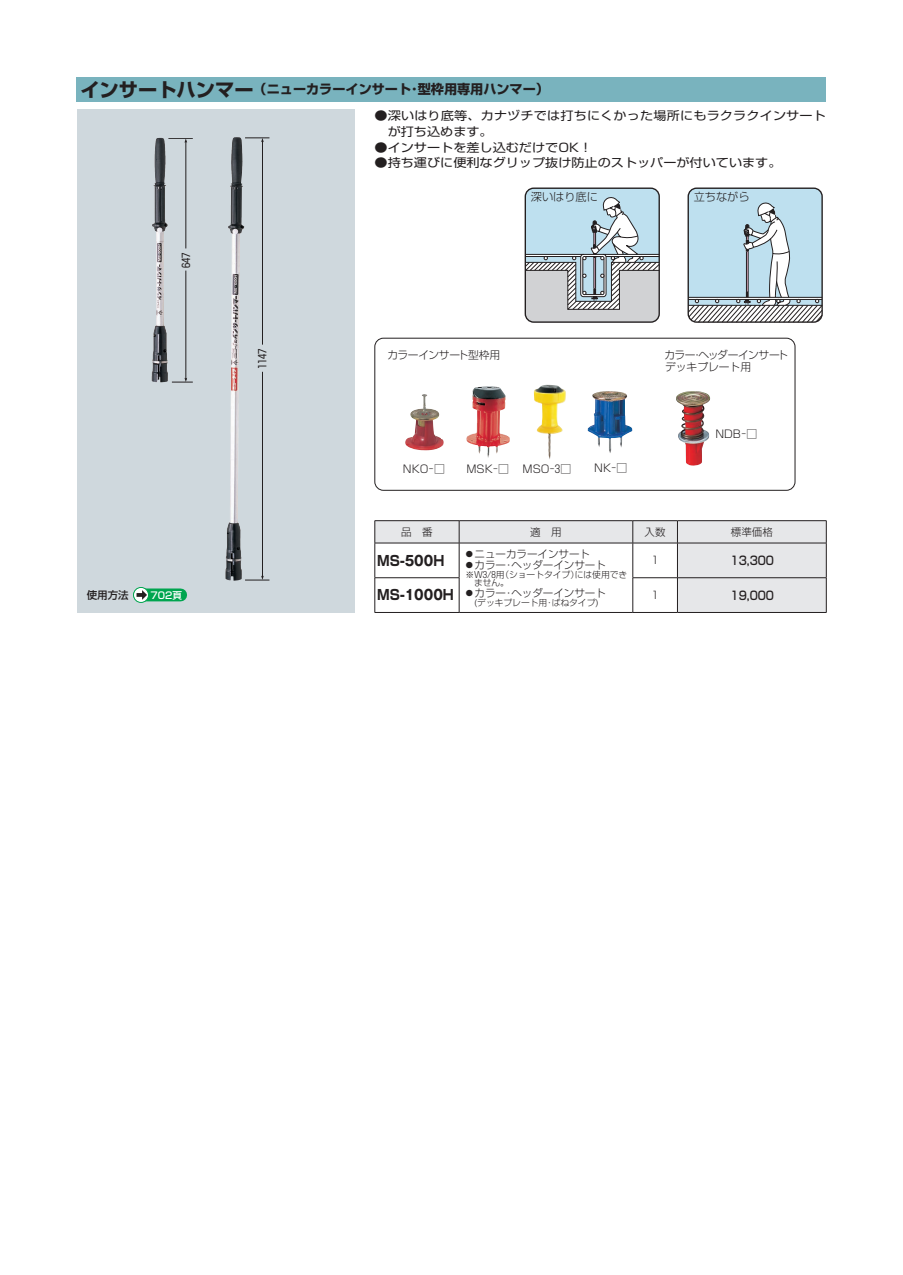
<style>
.page{position:relative;width:903px;height:1275px;background:#fff}
.page>*{position:absolute;margin:0;border:0;box-sizing:border-box;transform-origin:0 0}
.t1{font:700 14px "Shin Go Pro";color:#231f20;scale:.9 1}
.t2{font:700 13.12px "Shin Go Pro";color:#231f20}
.t3{font:11.9px/15.8px "Shin Go Pro";color:#231f20;scale:1.11 1}
.t4{font:500 11.9px "Shin Go Pro";color:#231f20;scale:.9 1}
.t5{font:11.2px "Shin Go Pro Light 90 msp RKSJ H";color:#231f20}
.t6{font:10.67px "Shin Go Pro Light 90 msp RKSJ H";color:#231f20}
.t7{font:10.67px "Shin Go Pro Light 90 msp RKSJ H";letter-spacing:-.055em;color:#231f20}
.t8{font:10.67px "Shin Go Pro Light 90 msp RKSJ H";letter-spacing:-.04em;color:#231f20}
.t9{font:300 10.5px/10.5px "Shin Go Pro";color:#231f20}
.t10{font:10.5px "Shin Go Pro Regular 90 msp RKSJ H";color:#231f20}
.t11{font:500 10.5px "Shin Go Pro";color:#231f20}
.t12{font:500 9.62px "Shin Go Pro";color:#fff}
.t13{font:300 8.75px/8.8px "Shin Go Pro";color:#231f20}
.s1{font-size:19.25px}
.s2{font-family:"Gothic MB101 Pro"}
</style>
<div class="page">
<div style="left:77px;top:109px;width:278px;height:504px;background:#cfd8dd"></div>
<div style="left:77px;top:77px;width:749px;height:25px;background:#79b3be"></div>
<hr style="left:186px;top:271px;width:1px;height:109px;background:#231f20">
<svg style="left:172px;top:378px;width:21px;height:5px"></svg>
<hr style="left:186px;top:141px;width:1px;height:107px;background:#231f20">
<svg style="left:168px;top:138px;width:25px;height:5px"></svg>
<hr style="left:262px;top:372px;width:1px;height:206px;background:#231f20">
<svg style="left:245px;top:576px;width:24px;height:5px"></svg>
<hr style="left:262px;top:140px;width:1px;height:205px;background:#231f20">
<svg style="left:245px;top:138px;width:24px;height:4px"></svg>
<img style="left:225px;top:137px;width:19px;height:444px">
<img style="left:152px;top:138px;width:16px;height:244px">
<svg style="left:524px;top:188px;width:299px;height:135px"></svg>
<img style="left:405px;top:394px;width:39px;height:56px">
<img style="left:466px;top:386px;width:44px;height:72px">
<img style="left:534px;top:385px;width:32px;height:74px">
<img style="left:587px;top:391px;width:45px;height:62px">
<img style="left:676px;top:391px;width:34px;height:75px">
<div style="left:375px;top:338px;width:420px;height:152px;border:1px solid #231f20;border-radius:9px"></div>
<div style="left:140px;top:588px;width:41px;height:13px;background:#00a54f"></div>
<svg style="left:133px;top:587px;width:16px;height:15px"></svg>
<div style="left:133px;top:587px;width:16px;height:16px;border:1px solid #00a54f;border-radius:50%"></div>
<svg style="left:137px;top:590px;width:10px;height:10px"></svg>
<hr style="left:375px;top:520px;width:84px;height:1px;background:#231f20">
<hr style="left:459px;top:520px;width:174px;height:1px;background:#231f20">
<hr style="left:633px;top:520px;width:44px;height:1px;background:#231f20">
<hr style="left:677px;top:520px;width:149px;height:1px;background:#231f20">
<svg style="left:374px;top:521px;width:453px;height:91px"></svg>
<hr style="left:375px;top:543px;width:84px;height:1px;background:#231f20">
<hr style="left:374px;top:543px;width:1px;height:34px;background:#231f20">
<hr style="left:459px;top:543px;width:174px;height:1px;background:#231f20">
<hr style="left:459px;top:543px;width:1px;height:34px;background:#231f20">
<hr style="left:633px;top:543px;width:44px;height:1px;background:#231f20">
<hr style="left:632px;top:543px;width:1px;height:34px;background:#231f20">
<hr style="left:677px;top:543px;width:149px;height:1px;background:#231f20">
<hr style="left:677px;top:543px;width:1px;height:34px;background:#231f20">
<hr style="left:826px;top:543px;width:1px;height:34px;background:#231f20">
<hr style="left:375px;top:577px;width:84px;height:1px;background:#231f20">
<hr style="left:374px;top:578px;width:1px;height:34px;background:#231f20">
<hr style="left:459px;top:578px;width:1px;height:34px;background:#231f20">
<hr style="left:632px;top:577px;width:45px;height:1px;background:#231f20">
<hr style="left:632px;top:578px;width:1px;height:34px;background:#231f20">
<hr style="left:677px;top:577px;width:149px;height:1px;background:#231f20">
<hr style="left:677px;top:578px;width:1px;height:34px;background:#231f20">
<hr style="left:826px;top:578px;width:1px;height:34px;background:#231f20">
<hr style="left:375px;top:612px;width:84px;height:1px;background:#231f20">
<hr style="left:459px;top:612px;width:174px;height:1px;background:#231f20">
<hr style="left:633px;top:612px;width:44px;height:1px;background:#231f20">
<hr style="left:677px;top:612px;width:149px;height:1px;background:#231f20">
<p class="t2" style="left:80px;top:79px;width:470px"><span class="s1">インサートハンマー</span> （ニューカラーインサート･型枠用専用ハンマー）</p>
<p class="t3" style="left:388px;top:106px;width:396px;text-indent:-13px">●深いはり底等、カナヅチでは打ちにくかった場所にもラクラクインサートが打ち込めます。</p>
<p class="t3" style="left:375px;top:138px;width:197px">●インサートを差し込むだけでOK！</p>
<p class="t3" style="left:375px;top:154px;width:368px">●持ち運びに便利なグリップ抜け防止のストッパーが付いています。</p>
<p class="t10" style="left:178px;top:268px;width:17px;rotate:-90deg">647</p>
<p class="t10" style="left:254px;top:369px;width:22px;rotate:-90deg">1147</p>
<p class="t11" style="left:87px;top:586px;width:43px">使用方法</p>
<p class="t12" style="left:151px;top:587px;width:33px">702頁</p>
<p class="t5" style="left:531px;top:187px;width:68px">深いはり底に</p>
<p class="t5" style="left:694px;top:187px;width:57px">立ちながら</p>
<p class="t8" style="left:387px;top:346px;width:114px">カラーインサート型枠用</p>
<p class="t7" style="left:664px;top:347px;width:125px">カラー・ヘッダーインサート</p>
<p class="t6" style="left:665px;top:358px;width:88px">デッキプレート用</p>
<p class="t6" style="left:403px;top:460px;width:43px">NKO－□</p>
<p class="t6" style="left:466px;top:460px;width:44px">MSK－□</p>
<p class="t6" style="left:522px;top:460px;width:50px">MSO－3□</p>
<p class="t6" style="left:594px;top:460px;width:35px">NK－□</p>
<p class="t6" style="left:715px;top:425px;width:43px">NDB－□</p>
<p class="t9" style="left:401px;top:525px;width:33px">品　番</p>
<p class="t9" style="left:530px;top:525px;width:33px">適　用</p>
<p class="t9" style="left:645px;top:525px;width:22px">入数</p>
<p class="t9" style="left:731px;top:525px;width:43px">標準価格</p>
<p class="t1" style="left:377px;top:549px;width:76px">MS-<span class="s2">500</span>H</p>
<p class="t9" style="left:464px;top:548px;width:143px">◦ニューカラーインサート<br>◦カラー･ヘッダーインサート</p>
<p class="t13" style="left:474px;top:569px;width:155px;text-indent:-9px">※W3/8用（ショートタイプ）には使用できません。</p>
<p class="t9" style="left:464px;top:586px;width:143px">◦カラー・ヘッダーインサート</p>
<p class="t13" style="left:474px;top:597px;width:126px">(デッキプレート用・ばねタイプ)</p>
<p class="t9" style="left:652px;top:554px;width:7px">1</p>
<p class="t4" style="left:731px;top:551px;width:50px">13,300</p>
<p class="t1" style="left:377px;top:584px;width:87px">MS-<span class="s2">1000</span>H</p>
<p class="t9" style="left:652px;top:589px;width:7px">1</p>
<p class="t4" style="left:731px;top:585px;width:50px">19,000</p>
</div>
